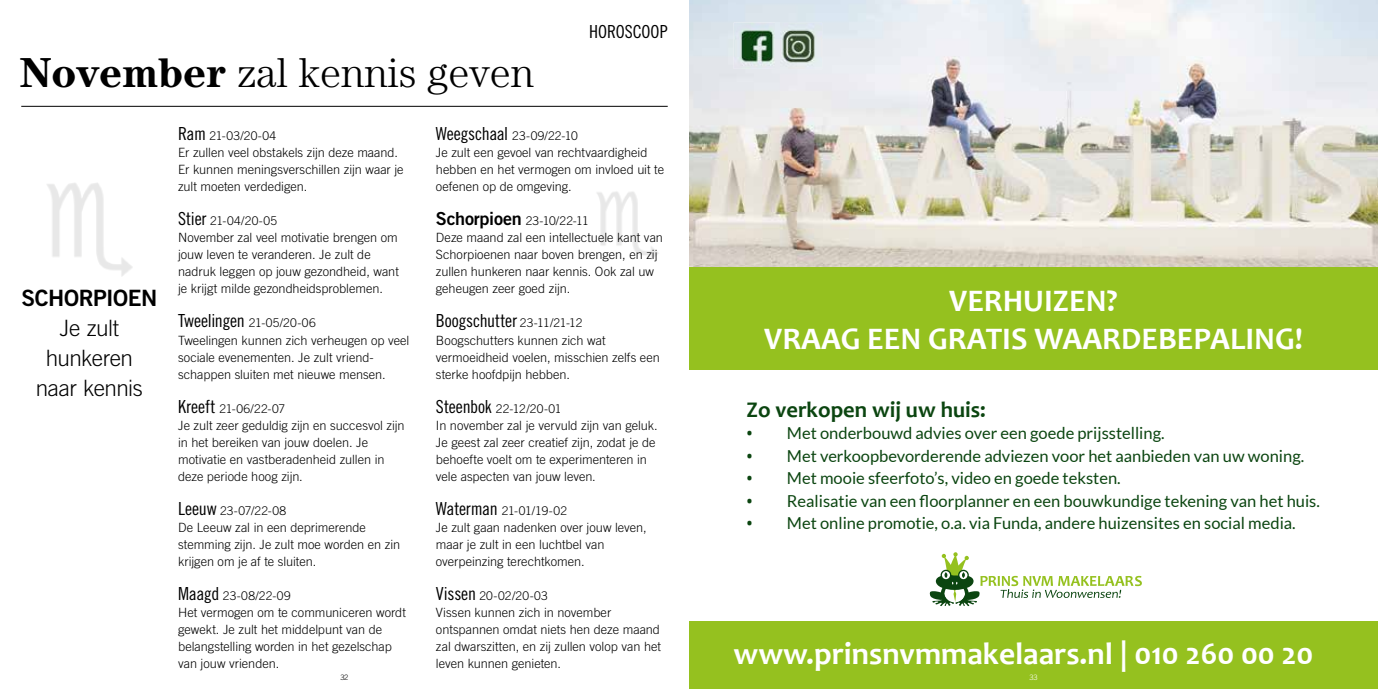
<style>
.page{position:relative;width:1378px;height:689px;background:#fff}
.page>*{position:absolute;margin:0;border:0;box-sizing:border-box;transform-origin:0 0}
.t1{font:300 42px "Century Std";color:#000}
.t2{font:700 31.5px/37.8px "Candara";color:#fff;text-align:center}
.t3{font:300 22.5px/30px "Trade Gothic LT Std";letter-spacing:-.025em;color:#000;text-align:center}
.t4{font:700 22.5px "Candara";color:#0b4510}
.t5{font:22.5px "Trade Gothic LT Std Bd 2";letter-spacing:-.025em;color:#000}
.t6{font:18px "Trade Gothic LT Std Cn 18";letter-spacing:-.005em;color:#000}
.t7{font:16.5px "Lato";color:#0b4510}
.t8{font:300 12.75px/17px "Trade Gothic LT Std";color:#000}
.t9{font:300 12px "Trade Gothic LT Std";letter-spacing:.015em;color:#000}
.t10{font:300 7.5px "Trade Gothic LT Std";color:#000}
.t11{font:300 7.5px "Trade Gothic LT Std";color:#fff}
.s1{font-weight:700}
.s2{font-family:"Trade Gothic LT Std Cn 18";font-weight:400;font-size:18px}
.s3{font-family:"Trade Gothic LT Std Bd 2";font-weight:400;font-size:18px}
.s4{font-family:"Trade Gothic LT Std";font-weight:300;font-size:12px}
.s5{font-family:"Open Sans";font-weight:600}
</style>
<div class="page">
<img style="left:689px;top:0;width:689px;height:268px">
<img style="left:780px;top:23px;width:42px;height:46px">
<img style="left:733px;top:23px;width:42px;height:46px">
<img style="left:775px;top:23px;width:5px;height:46px">
<div style="left:689px;top:268px;width:689px;height:102px;background:#95c11f"></div>
<div style="left:689px;top:621px;width:689px;height:68px;background:#95c11f"></div>
<svg style="left:929px;top:552px;width:213px;height:54px"></svg>
<hr style="left:21px;top:106px;width:647px;height:1px;background:#000">
<img style="left:47px;top:183px;width:86px;height:93px">
<img style="left:597px;top:191px;width:62px;height:68px">
<h3 class="t6" style="left:589px;top:21px;width:80px">HOROSCOOP</h3>
<h1 class="t1" style="left:20px;top:49px;width:516px"><span class="s1">November</span> zal kennis geven</h1>
<p class="t9" style="left:178px;top:129px;width:100px"><span class="s2">Ram</span> 21-03/20-04</p>
<p class="t8" style="left:178px;top:144px;width:227px">Er zullen veel obstakels zijn deze maand.<br>Er kunnen meningsverschillen zijn waar je zult moeten verdedigen.</p>
<p class="t9" style="left:178px;top:214px;width:100px"><span class="s2">Stier</span> 21-04/20-05</p>
<p class="t8" style="left:178px;top:229px;width:222px">November zal veel motivatie brengen om jouw leven te veranderen. Je zult de nadruk leggen op jouw gezondheid, want je krijgt milde gezondheidsproblemen.</p>
<p class="t9" style="left:178px;top:316px;width:139px"><span class="s2">Tweelingen</span> 21-05/20-06</p>
<p class="t8" style="left:178px;top:331px;width:233px">Tweelingen kunnen zich verheugen op veel sociale evenementen. Je zult vriend&shy;schappen sluiten met nieuwe mensen.</p>
<p class="t9" style="left:178px;top:401px;width:109px"><span class="s2">Kreeft</span> 21-06/22-07</p>
<p class="t8" style="left:178px;top:416px;width:228px">Je zult zeer geduldig zijn en succesvol zijn in het bereiken van jouw doelen. Je motivatie en vastberadenheid zullen in deze periode hoog zijn.</p>
<p class="t9" style="left:178px;top:503px;width:110px"><span class="s2">Leeuw</span> 23-07/22-08</p>
<p class="t8" style="left:178px;top:518px;width:223px">De Leeuw zal in een deprimerende stemming zijn. Je zult moe worden en zin krijgen om je af te sluiten.</p>
<p class="t9" style="left:178px;top:588px;width:114px"><span class="s2">Maagd</span> 23-08/22-09</p>
<p class="t8" style="left:178px;top:603px;width:229px">Het vermogen om te communiceren wordt gewekt. Je zult het middelpunt van de belangstelling worden in het gezelschap van jouw vrienden.</p>
<p class="t9" style="left:436px;top:129px;width:143px"><span class="s2">Weegschaal</span> 23-09/22-10</p>
<p class="t8" style="left:436px;top:144px;width:230px">Je zult een gevoel van rechtvaardigheid hebben en het vermogen om invloed uit te oefenen op de omgeving.</p>
<p class="t9" style="left:436px;top:214px;width:154px"><span class="s3">Schorpioen</span> 23-10/22-11</p>
<p class="t8" style="left:436px;top:229px;width:228px">Deze maand zal een intellectuele kant van Schorpioenen naar boven brengen, en zij zullen hunkeren naar kennis. Ook zal uw geheugen zeer goed zijn.</p>
<h3 class="t6" style="left:436px;top:310px;width:148px">Boogschutter <span class="s4">23-11/21-12</span></h3>
<p class="t8" style="left:436px;top:331px;width:225px">Boogschutters kunnen zich wat vermoeidheid voelen, misschien zelfs een sterke hoofdpijn hebben.</p>
<p class="t9" style="left:436px;top:401px;width:127px"><span class="s2">Steenbok</span> 22-12/20-01</p>
<p class="t8" style="left:436px;top:416px;width:223px">In november zal je vervuld zijn van geluk.<br>Je geest zal zeer creatief zijn, zodat je de behoefte voelt om te experimenteren in vele aspecten van jouw leven.</p>
<p class="t9" style="left:436px;top:503px;width:133px"><span class="s2">Waterman</span> 21-01/19-02</p>
<p class="t8" style="left:436px;top:518px;width:212px">Je zult gaan nadenken over jouw leven, maar je zult in een luchtbel van overpeinzing terechtkomen.</p>
<p class="t9" style="left:436px;top:588px;width:113px"><span class="s2">Vissen</span> 20-02/20-03</p>
<p class="t8" style="left:436px;top:603px;width:227px">Vissen kunnen zich in november ontspannen omdat niets hen deze maand zal dwarszitten, en zij zullen volop van het leven kunnen genieten.</p>
<h3 class="t5" style="left:21px;top:284px;width:137px">SCHORPIOEN</h3>
<h3 class="t3" style="left:36px;top:313px;width:108px">Je zult hunkeren naar kennis</h3>
<h2 class="t2" style="left:764px;top:282px;width:540px">VERHUIZEN?<br>VRAAG EEN GRATIS WAARDEBEPALING!</h2>
<h3 class="t4" style="left:746px;top:395px;width:241px">Zo verkopen wij uw huis:</h3>
<p class="t7" style="left:746px;top:424px;width:420px"><span class="s5">•</span> Met onderbouwd advies over een goede prijsstelling.</p>
<p class="t7" style="left:746px;top:446px;width:559px"><span class="s5">•</span> Met verkoopbevorderende adviezen voor het aanbieden van uw woning.</p>
<p class="t7" style="left:746px;top:469px;width:376px"><span class="s5">•</span> Met mooie sfeerfoto’s, video en goede teksten.</p>
<p class="t7" style="left:746px;top:491px;width:575px"><span class="s5">•</span> Realisatie van een floorplanner en een bouwkundige tekening van het huis.</p>
<p class="t7" style="left:746px;top:514px;width:551px"><span class="s5">•</span> Met online promotie, o.a. via Funda, andere huizensites en social media.</p>
<h2 class="t2" style="left:733px;top:635px;width:581px">www.prinsnvmmakelaars.nl | 010 260 00 20</h2>
<p class="t10" style="left:340px;top:672px;width:10px">32</p>
<p class="t11" style="left:1029px;top:672px;width:10px">33</p>
</div>
